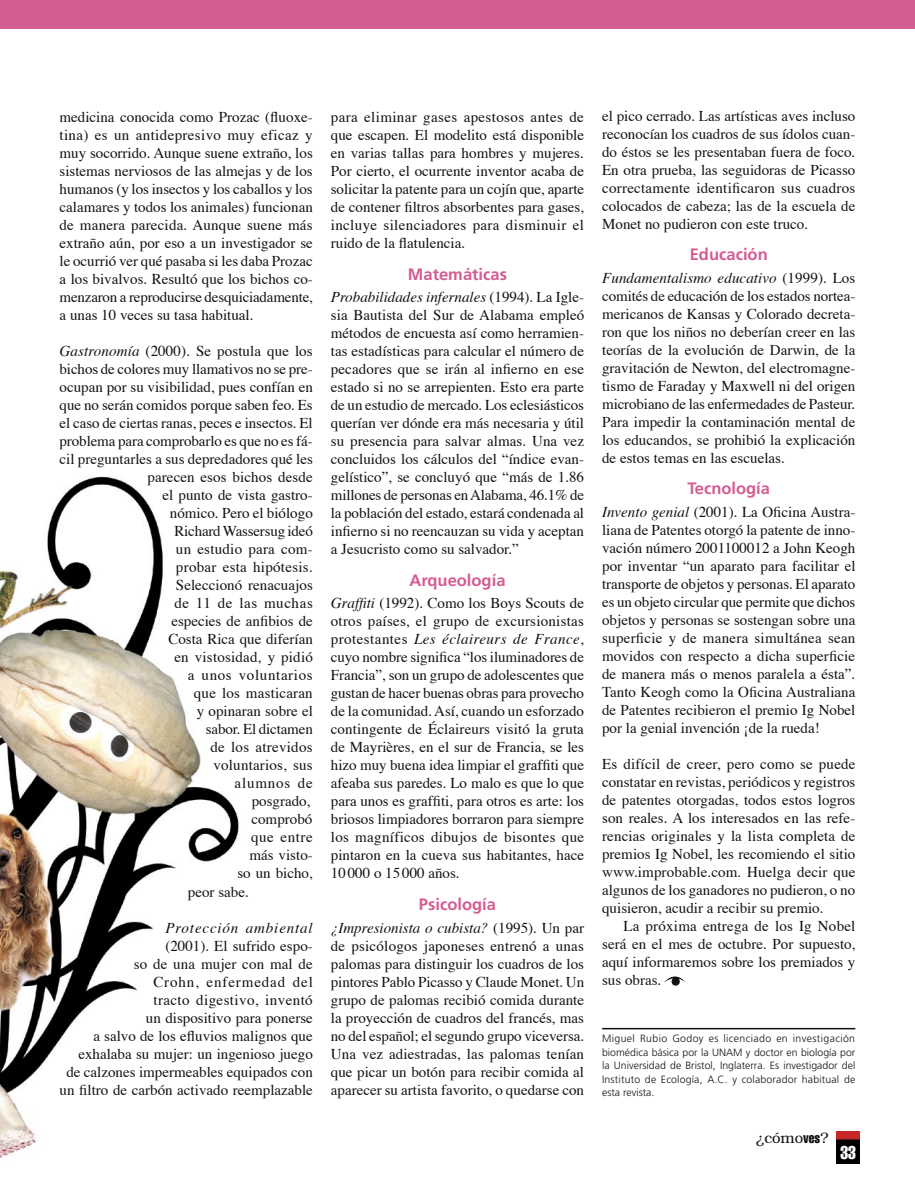
<style>
.page{position:relative;width:915px;height:1191px;background:#fff}
.page>*{position:absolute;margin:0;border:0;box-sizing:border-box;transform-origin:0 0}
.t1{font:extra-condensed 18px "Helvetica";color:#fff;scale:.95 1}
.t2{font:700 16.5px "Frutiger";color:#d45c92}
.t3{font:15px/18px "Times";color:#121212;text-align:justify}
.t4{font:15px "Times";letter-spacing:.02em;color:#121212}
.t5{font:15px "Times";letter-spacing:.04em;color:#121212}
.t6{font:italic 15px "Times";letter-spacing:.055em;color:#121212}
.t7{font:15px "Times";letter-spacing:.045em;color:#121212}
.t8{font:300 15px "Bookman";color:#121212}
.t9{font:15px "Times";letter-spacing:.055em;color:#121212}
.t10{font:300 10.5px/13.5px "Frutiger";letter-spacing:.015em;color:#121212;text-align:justify}
.s1{font-style:italic}
.s2{font-family:"Helvetica";font-weight:400;font-stretch:extra-condensed;font-size:13.5px}
</style>
<div class="page">
<img style="left:836px;top:1131px;width:22px;height:32px">
<img style="left:0;top:476px;width:239px;height:682px">
<svg style="left:664px;top:976px;width:21px;height:9px"></svg>
<hr style="left:602px;top:1028px;width:253px;height:1px;background:#121212">
<div style="left:0;top:0;width:914px;height:28px;background:#d45c92"></div>
<p class="t3" style="left:60px;top:107px;width:255px">medicina conocida como Prozac (fluoxe&shy;tina) es un antidepresivo muy eficaz y muy socorrido. Aunque suene extraño, los sistemas nerviosos de las almejas y de los humanos (y los insectos y los caballos y los calamares y todos los animales) funcionan de manera parecida. Aunque suene más extraño aún, por eso a un investigador se le ocurrió ver qué pasaba si les daba Prozac a los bivalvos. Resultó que los bichos co&shy;menzaron a reproducirse desquiciadamente, a unas 10 veces su tasa habitual.</p>
<p class="t3" style="left:60px;top:341px;width:255px"><span class="s1">Gastronomía</span> (2000). Se postula que los</p>
<p class="t3" style="left:60px;top:359px;width:255px">bichos de colores muy llamativos no se pre-</p>
<p class="t3" style="left:60px;top:377px;width:255px">ocupan por su visibilidad, pues confían en</p>
<p class="t3" style="left:60px;top:395px;width:255px">que no serán comidos porque saben feo. Es</p>
<p class="t3" style="left:60px;top:413px;width:254px">el caso de ciertas ranas, peces e insectos. El</p>
<p class="t3" style="left:60px;top:431px;width:255px">problema para comprobarlo es que no es fá-</p>
<p class="t3" style="left:60px;top:449px;width:255px">cil preguntarles a sus depredadores qué les</p>
<p class="t3" style="left:147px;top:467px;width:167px">parecen esos bichos desde</p>
<p class="t3" style="left:162px;top:485px;width:152px">el punto de vista gastro-</p>
<p class="t3" style="left:170px;top:503px;width:144px">nómico. Pero el biólogo</p>
<p class="t3" style="left:174px;top:521px;width:140px">Richard Wassersug ideó</p>
<p class="t3" style="left:176px;top:539px;width:138px">un estudio para com-</p>
<p class="t4" style="left:176px;top:553px;width:138px">probar esta hipótesis.</p>
<p class="t3" style="left:176px;top:575px;width:138px">Seleccionó renacuajos</p>
<p class="t5" style="left:174px;top:589px;width:140px">de 11 de las muchas</p>
<p class="t3" style="left:171px;top:611px;width:143px">especies de anfibios de</p>
<p class="t3" style="left:168px;top:629px;width:146px">Costa Rica que diferían</p>
<p class="t3" style="left:174px;top:647px;width:140px">en vistosidad, y pidió</p>
<p class="t7" style="left:188px;top:661px;width:126px">a unos voluntarios</p>
<p class="t3" style="left:194px;top:683px;width:120px">que los masticaran</p>
<p class="t3" style="left:197px;top:701px;width:117px">y opinaran sobre el</p>
<p class="t3" style="left:206px;top:719px;width:108px">sabor. El dictamen</p>
<p class="t4" style="left:210px;top:733px;width:104px">de los atrevidos</p>
<p class="t3" style="left:213px;top:755px;width:101px">voluntarios, sus</p>
<p class="t9" style="left:234px;top:769px;width:80px">alumnos de</p>
<p class="t3" style="left:252px;top:791px;width:60px">posgrado,</p>
<p class="t3" style="left:251px;top:809px;width:62px">comprobó</p>
<p class="t5" style="left:251px;top:823px;width:63px">que entre</p>
<p class="t3" style="left:249px;top:845px;width:65px">más visto-</p>
<p class="t3" style="left:237px;top:863px;width:77px">so un bicho,</p>
<p class="t3" style="left:188px;top:881px;width:62px">peor sabe.</p>
<p class="t6" style="left:165px;top:914px;width:149px">Protección ambiental</p>
<p class="t3" style="left:60px;top:935px;width:255px;text-align:right">(2001). El sufrido espo-<br>so de una mujer con mal de<br>Crohn, enfermedad del<br>tracto digestivo, inventó<br>un dispositivo para ponerse<br>a salvo de los efluvios malignos que exhalaba su mujer: un ingenioso juego<br>de calzones impermeables equipados con un filtro de carbón activado reemplazable</p>
<p class="t3" style="left:331px;top:107px;width:255px">para eliminar gases apestosos antes de que escapen. El modelito está disponible en varias tallas para hombres y mujeres.<br>Por cierto, el ocurrente inventor acaba de solicitar la patente para un cojín que, aparte de contener filtros absorbentes para gases, incluye silenciadores para disminuir el ruido de la flatulencia.</p>
<p class="t2" style="left:408px;top:264px;width:101px">Matemáticas</p>
<p class="t3" style="left:331px;top:287px;width:255px"><span class="s1">Probabilidades infernales</span> (1994). La Igle&shy;sia Bautista del Sur de Alabama empleó métodos de encuesta así como herramien&shy;tas estadísticas para calcular el número de pecadores que se irán al infierno en ese estado si no se arrepienten. Esto era parte de un estudio de mercado. Los eclesiásticos querían ver dónde era más necesaria y útil su presencia para salvar almas. Una vez concluidos los cálculos del “índice evan&shy;gelístico”, se concluyó que “más de 1.86 millones de personas en Alabama, 46.1% de la población del estado, estará condenada al infierno si no reencauzan su vida y aceptan a Jesucristo como su salvador.”</p>
<p class="t2" style="left:409px;top:570px;width:97px">Arqueología</p>
<p class="t3" style="left:331px;top:593px;width:255px"><span class="s1">Graffiti</span> (1992). Como los Boys Scouts de otros países, el grupo de excursionistas protestantes <span class="s1">Les éclaireurs de France</span>, cuyo nombre significa “los iluminadores de Francia”, son un grupo de adolescentes que gustan de hacer buenas obras para provecho de la comunidad. Así, cuando un esforzado contingente de Éclaireurs visitó la gruta de Mayrières, en el sur de Francia, se les hizo muy buena idea limpiar el graffiti que afeaba sus paredes. Lo malo es que lo que para unos es graffiti, para otros es arte: los briosos limpiadores borraron para siempre los magníficos dibujos de bisontes que pintaron en la cueva sus habitantes, hace 10000 o 15000 años.</p>
<p class="t2" style="left:419px;top:894px;width:79px">Psicología</p>
<p class="t3" style="left:331px;top:917px;width:255px"><span class="s1">¿Impresionista o cubista?</span> (1995). Un par de psicólogos japoneses entrenó a unas palomas para distinguir los cuadros de los pintores Pablo Picasso y Claude Monet. Un grupo de palomas recibió comida durante la proyección de cuadros del francés, mas no del español; el segundo grupo viceversa.<br>Una vez adiestradas, las palomas tenían que picar un botón para recibir comida al aparecer su artista favorito, o quedarse con</p>
<p class="t3" style="left:602px;top:105px;width:255px">el pico cerrado. Las artísticas aves incluso reconocían los cuadros de sus ídolos cuan&shy;do éstos se les presentaban fuera de foco.<br>En otra prueba, las seguidoras de Picasso correctamente identificaron sus cuadros colocados de cabeza; las de la escuela de Monet no pudieron con este truco.</p>
<p class="t2" style="left:689px;top:245px;width:79px">Educación</p>
<p class="t3" style="left:602px;top:267px;width:255px"><span class="s1">Fundamentalismo educativo</span> (1999). Los comités de educación de los estados nortea&shy;mericanos de Kansas y Colorado decreta&shy;ron que los niños no deberían creer en las teorías de la evolución de Darwin, de la gravitación de Newton, del electromagne&shy;tismo de Faraday y Maxwell ni del origen microbiano de las enfermedades de Pasteur.<br>Para impedir la contaminación mental de los educandos, se prohibió la explicación de estos temas en las escuelas.</p>
<p class="t2" style="left:687px;top:479px;width:84px">Tecnología</p>
<p class="t3" style="left:602px;top:501px;width:255px"><span class="s1">Invento genial</span> (2001). La Oficina Austra&shy;liana de Patentes otorgó la patente de inno&shy;vación número 2001100012 a John Keogh por inventar “un aparato para facilitar el transporte de objetos y personas. El aparato es un objeto circular que permite que dichos objetos y personas se sostengan sobre una superficie y de manera simultánea sean movidos con respecto a dicha superficie de manera más o menos paralela a ésta”.<br>Tanto Keogh como la Oficina Australiana de Patentes recibieron el premio Ig Nobel por la genial invención ¡de la rueda!</p>
<p class="t3" style="left:602px;top:753px;width:255px">Es difícil de creer, pero como se puede constatar en revistas, periódicos y registros de patentes otorgadas, todos estos logros son reales. A los interesados en las refe&shy;rencias originales y la lista completa de premios Ig Nobel, les recomiendo el sitio www.improbable.com. Huelga decir que algunos de los ganadores no pudieron, o no quisieron, acudir a recibir su premio.</p>
<p class="t3" style="left:602px;top:915px;width:255px;text-indent:21px">La próxima entrega de los Ig Nobel será en el mes de octubre. Por supuesto, aquí informaremos sobre los premiados y sus obras.</p>
<p class="t10" style="left:602px;top:1031px;width:254px">Miguel Rubio Godoy es licenciado en investigación biomédica básica por la UNAM y doctor en biología por la Universidad de Bristol, Inglaterra. Es investigador del Instituto de Ecología, A.C. y colaborador habitual de esta revista.</p>
<p class="t8" style="left:756px;top:1129px;width:74px">¿cómo<span class="s2">ves</span>?</p>
<p class="t1" style="left:840px;top:1142px;width:18px">33</p>
</div>
